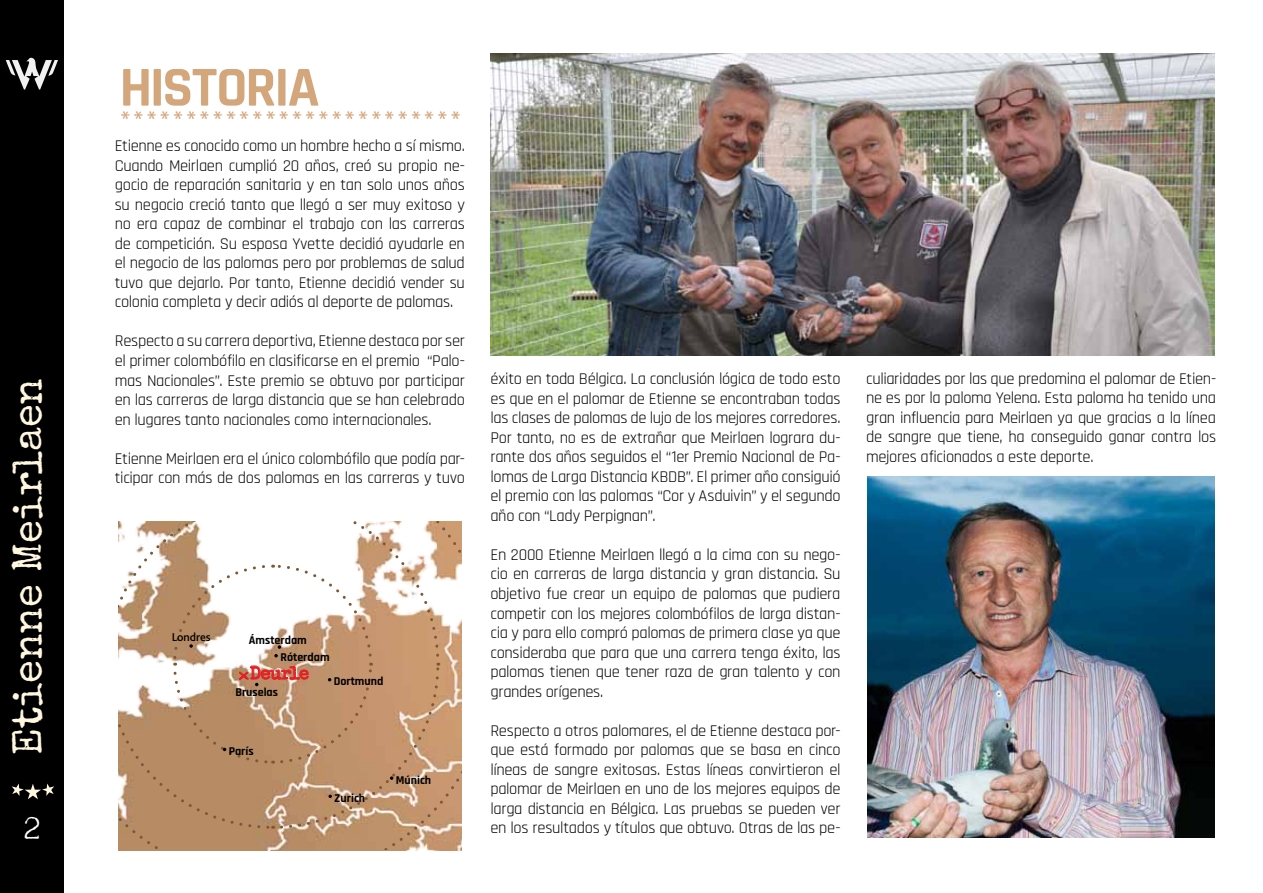
<style>
.page{position:relative;width:1263px;height:893px;background:#fff}
.page>*{position:absolute;margin:0;border:0;box-sizing:border-box;transform-origin:0 0}
.t1{font:700 57px "Rajdhani";color:#d4a67c}
.t2{font:42px "Special Elite";color:#fff7df}
.t3{font:36px "Tox Typewriter";color:#fff}
.t4{font:18px "Special Elite";color:#d4a67c}
.t5{font:18px "Special Elite";color:#e41f26}
.t6{font:16.5px/19.5px "Rajdhani";letter-spacing:-.02em;color:#000;text-align:justify}
.t7{font:700 12px "Rajdhani";color:#000}
.t8{font:500 12px "Bliss Pro";color:#000}
</style>
<div class="page">
<img style="left:0;top:0;width:1215px;height:893px">
<h2 class="t2" style="left:1px;top:755px;width:379px;rotate:-90deg">Etienne Meirlaen</h2>
<h3 class="t3" style="left:22px;top:809px;width:20px">2</h3>
<h1 class="t1" style="left:119px;top:53px;width:150px">HISTORIA</h1>
<p class="t4" style="left:121px;top:107px;width:341px">**************************</p>
<p class="t6" style="left:115px;top:137px;width:352px">Etienne es conocido como un hombre hecho a sí mismo.<br>Cuando Meirlaen cumplió 20 años, creó su propio ne&shy;gocio de reparación sanitaria y en tan solo unos años su negocio creció tanto que llegó a ser muy exitoso y no era capaz de combinar el trabajo con las carreras de competición. Su esposa Yvette decidió ayudarle en el negocio de las palomas pero por problemas de salud tuvo que dejarlo. Por tanto, Etienne decidió vender su colonia completa y decir adiós al deporte de palomas.</p>
<p class="t6" style="left:115px;top:332px;width:352px">Respecto a su carrera deportiva, Etienne destaca por ser el primer colombófilo en clasificarse en el premio “Palo&shy;mas Nacionales”. Este premio se obtuvo por participar en las carreras de larga distancia que se han celebrado en lugares tanto nacionales como internacionales.</p>
<p class="t6" style="left:115px;top:449px;width:352px">Etienne Meirlaen era el único colombófilo que podía par&shy;ticipar con más de dos palomas en las carreras y tuvo</p>
<p class="t8" style="left:172px;top:629px;width:41px">Londres</p>
<p class="t7" style="left:249px;top:633px;width:59px">Ámsterdam</p>
<p class="t7" style="left:280px;top:650px;width:51px">Róterdam</p>
<p class="t5" style="left:250px;top:661px;width:61px">Deurle</p>
<p class="t7" style="left:235px;top:685px;width:44px">Bruselas</p>
<p class="t7" style="left:229px;top:744px;width:26px">París</p>
<p class="t7" style="left:334px;top:674px;width:51px">Dortmund</p>
<p class="t7" style="left:334px;top:791px;width:32px">Zurich</p>
<p class="t7" style="left:396px;top:772px;width:37px">Múnich</p>
<p class="t6" style="left:490px;top:370px;width:352px">éxito en toda Bélgica. La conclusión lógica de todo esto es que en el palomar de Etienne se encontraban todas las clases de palomas de lujo de los mejores corredores.<br>Por tanto, no es de extrañar que Meirlaen lograra du&shy;rante dos años seguidos el “1er Premio Nacional de Pa&shy;lomas de Larga Distancia KBDB”. El primer año consiguió el premio con las palomas “Cor y Asduivin” y el segundo año con “Lady Perpignan”.</p>
<p class="t6" style="left:490px;top:545px;width:352px">En 2000 Etienne Meirlaen llegó a la cima con su nego&shy;cio en carreras de larga distancia y gran distancia. Su objetivo fue crear un equipo de palomas que pudiera competir con los mejores colombófilos de larga distan&shy;cia y para ello compró palomas de primera clase ya que consideraba que para que una carrera tenga éxito, las palomas tienen que tener raza de gran talento y con grandes orígenes.</p>
<p class="t6" style="left:490px;top:721px;width:352px">Respecto a otros palomares, el de Etienne destaca por&shy;que está formado por palomas que se basa en cinco líneas de sangre exitosas. Estas líneas convirtieron el palomar de Meirlaen en uno de los mejores equipos de larga distancia en Bélgica. Las pruebas se pueden ver en los resultados y títulos que obtuvo. Otras de las pe-</p>
<p class="t6" style="left:866px;top:369px;width:352px">culiaridades por las que predomina el palomar de Etien&shy;ne es por la paloma Yelena. Esta paloma ha tenido una gran influencia para Meirlaen ya que gracias a la línea de sangre que tiene, ha conseguido ganar contra los mejores aficionados a este deporte.</p>
</div>
